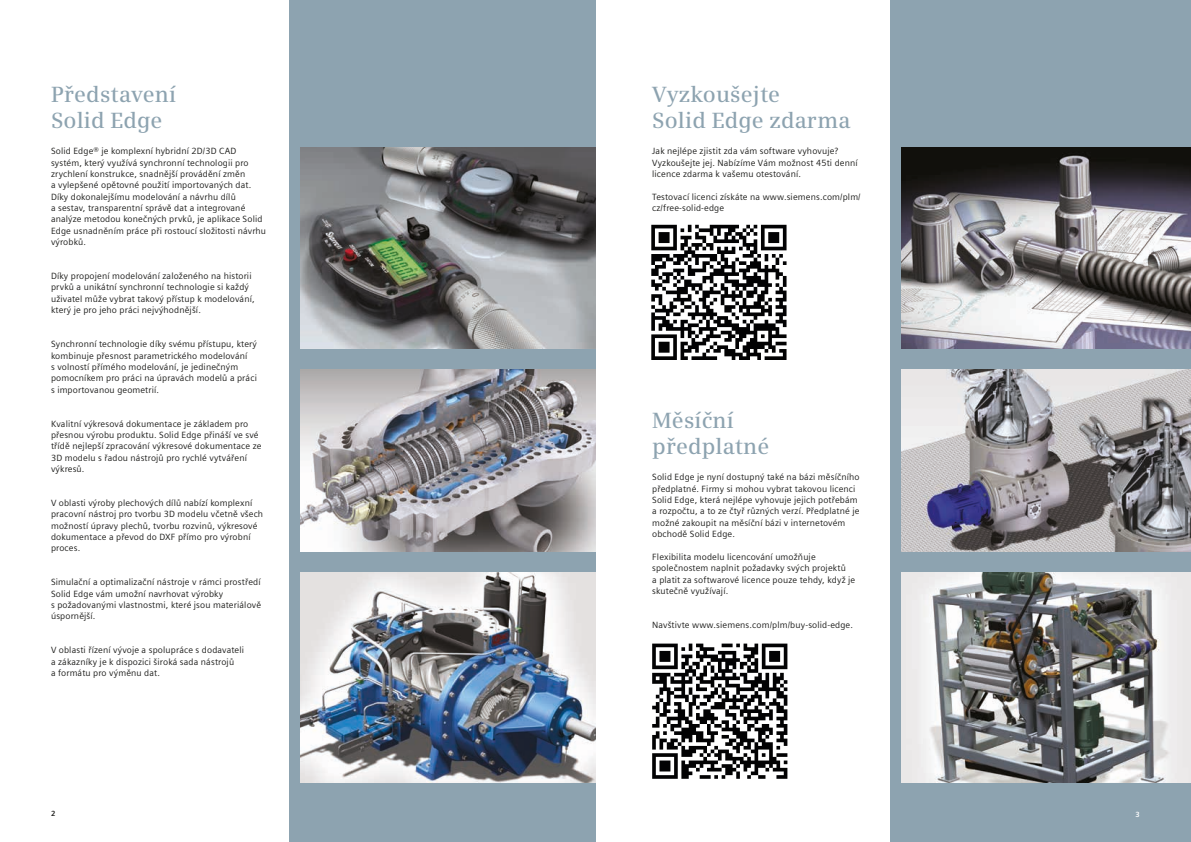
<style>
.page{position:relative;width:1191px;height:842px;background:#fff}
.page>*{position:absolute;margin:0;border:0;box-sizing:border-box;transform-origin:0 0}
.t1{font:600 22px/25.5px "Siemens Serif";letter-spacing:.005em;color:#8da3b0}
.t2{font:9px/11.3px "Siemens Sans";letter-spacing:.015em;color:#1d1d1b}
.t3{font:700 7.5px "Siemens Sans";color:#1d1d1b}
.t4{font:700 7.5px "Siemens Sans";color:#fff}
</style>
<div class="page">
<div style="left:289px;top:0;width:306px;height:842px;background:#8da3b0"></div>
<div style="left:890px;top:0;width:301px;height:842px;background:#8da3b0"></div>
<img style="left:300px;top:370px;width:295px;height:182px">
<img style="left:300px;top:147px;width:295px;height:202px">
<img style="left:300px;top:573px;width:295px;height:209px">
<img style="left:901px;top:147px;width:290px;height:202px">
<img style="left:901px;top:370px;width:290px;height:182px">
<img style="left:901px;top:573px;width:290px;height:209px">
<svg style="left:652px;top:644px;width:135px;height:135px"></svg>
<svg style="left:651px;top:225px;width:135px;height:135px"></svg>
<h1 class="t1" style="left:51px;top:82px;width:127px">Představení<br>Solid Edge</h1>
<p class="t2" style="left:51px;top:146px;width:217px">Solid Edge® je komplexní hybridní 2D/3D CAD systém, který využívá synchronní technologii pro zrychlení konstrukce, snadnější provádění změn<br>a vylepšené opětovné použití importovaných dat.<br>Díky dokonalejšímu modelování a návrhu dílů<br>a sestav, transparentní správě dat a integrované analýze metodou konečných prvků, je aplikace Solid Edge usnadněním práce při rostoucí složitosti návrhu výrobků.</p>
<p class="t2" style="left:51px;top:270px;width:205px">Díky propojení modelování založeného na historii prvků a unikátní synchronní technologie si každý uživatel může vybrat takový přístup k modelování, který je pro jeho práci nejvýhodnější.</p>
<p class="t2" style="left:51px;top:338px;width:207px">Synchronní technologie díky svému přístupu, který kombinuje přesnost parametrického modelování<br>s volností přímého modelování, je jedinečným pomocníkem pro práci na úpravách modelů a práci s importovanou geometrií.</p>
<p class="t2" style="left:51px;top:418px;width:212px">Kvalitní výkresová dokumentace je základem pro přesnou výrobu produktu. Solid Edge přináší ve své třídě nejlepší zpracování výkresové dokumentace ze 3D modelu s řadou nástrojů pro rychlé vytváření výkresů.</p>
<p class="t2" style="left:51px;top:497px;width:214px">V oblasti výroby plechových dílů nabízí komplexní pracovní nástroj pro tvorbu 3D modelu včetně všech možností úpravy plechů, tvorbu rozvinů, výkresové dokumentace a převod do DXF přímo pro výrobní proces.</p>
<p class="t2" style="left:51px;top:577px;width:211px">Simulační a optimalizační nástroje v rámci prostředí Solid Edge vám umožní navrhovat výrobky<br>s požadovanými vlastnostmi, které jsou materiálově úspornější.</p>
<p class="t2" style="left:51px;top:645px;width:194px">V oblasti řízení vývoje a spolupráce s dodavateli a zákazníky je k dispozici široká sada nástrojů<br>a formátu pro výměnu dat.</p>
<p class="t3" style="left:51px;top:810px;width:6px">2</p>
<h1 class="t1" style="left:652px;top:82px;width:200px">Vyzkoušejte<br>Solid Edge zdarma</h1>
<p class="t2" style="left:652px;top:146px;width:207px">Jak nejlépe zjistit zda vám software vyhovuje?<br>Vyzkoušejte jej. Nabízíme Vám možnost 45ti denní licence zdarma k vašemu otestování.</p>
<p class="t2" style="left:652px;top:191px;width:210px">Testovací licenci získáte na www.siemens.com/plm/ cz/free-solid-edge</p>
<h1 class="t1" style="left:652px;top:408px;width:119px">Měsíční předplatné</h1>
<p class="t2" style="left:652px;top:472px;width:209px">Solid Edge je nyní dostupný také na bázi měsíčního předplatné. Firmy si mohou vybrat takovou licenci Solid Edge, která nejlépe vyhovuje jejich potřebám a rozpočtu, a to ze čtyř různých verzí. Předplatné je možné zakoupit na měsíční bázi v internetovém obchodě Solid Edge.</p>
<p class="t2" style="left:652px;top:551px;width:205px">Flexibilita modelu licencování umožňuje společnostem naplnit požadavky svých projektů<br>a platit za softwarové licence pouze tehdy, když je skutečně využívají.</p>
<p class="t2" style="left:652px;top:619px;width:202px">Navštivte www.siemens.com/plm/buy-solid-edge.</p>
<p class="t4" style="left:1135px;top:810px;width:6px">3</p>
</div>
